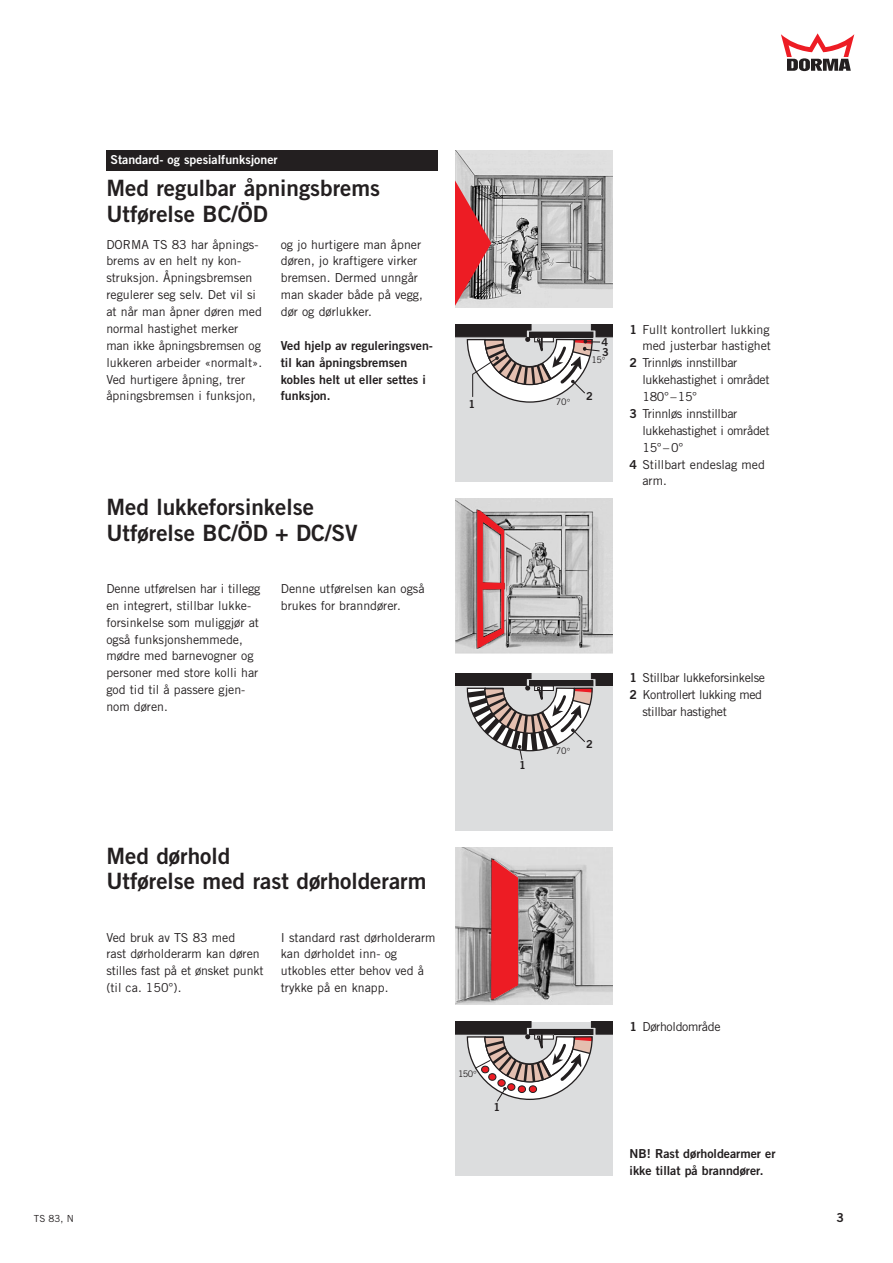
<style>
.page{position:relative;width:893px;height:1263px;background:#fff}
.page>*{position:absolute;margin:0;border:0;box-sizing:border-box;transform-origin:0 0}
.t1{font:22.5px/25.5px "Trade Gothic Bold Two";color:#231f20}
.t2{font:12.3px/16.8px "Trade Gothic";color:#231f20}
.t3{font:12.3px/16.8px "Trade Gothic Bold Two";color:#231f20}
.t4{font:12.3px "Trade Gothic";letter-spacing:-.025em;color:#231f20}
.t5{font:12.3px "Trade Gothic";letter-spacing:-.03em;color:#231f20}
.t6{font:12.3px "Trade Gothic Bold Two";color:#fff}
.t7{font:10.95px "Trade Gothic Bold Two";color:#231f20}
.t8{font:9.75px "Trade Gothic";color:#231f20}
.t9{font:9px "Trade Gothic";letter-spacing:-.03em;color:#231f20}
.s1{font-family:"Trade Gothic Bold Two"}
</style>
<div class="page">
<svg style="left:781px;top:33px;width:73px;height:38px"></svg>
<div style="left:455px;top:325px;width:157px;height:157px;background:#dcddde"></div>
<img style="left:455px;top:499px;width:157px;height:155px">
<svg style="left:477px;top:510px;width:28px;height:138px;background:#cb7b7e"></svg>
<img style="left:455px;top:150px;width:157px;height:158px">
<svg style="left:455px;top:178px;width:36px;height:130px;background:#be585c"></svg>
<div style="left:455px;top:673px;width:157px;height:158px;background:#dcddde"></div>
<img style="left:455px;top:848px;width:157px;height:157px">
<svg style="left:491px;top:860px;width:27px;height:140px;background:#e52d34"></svg>
<div style="left:455px;top:1022px;width:157px;height:153px;background:#dcddde"></div>
<div style="left:106px;top:150px;width:332px;height:21px;background:#231f20"></div>
<svg style="left:455px;top:325px;width:157px;height:78px"></svg>
<svg style="left:455px;top:673px;width:157px;height:87px"></svg>
<svg style="left:455px;top:1022px;width:157px;height:80px"></svg>
<p class="t6" style="left:110px;top:155px;width:169px">Standard- og spesialfunksjoner</p>
<h1 class="t1" style="left:106px;top:178px;width:275px">Med regulbar åpningsbrems<br>Utførelse BC/ÖD</h1>
<p class="t2" style="left:106px;top:237px;width:157px">DORMA TS 83 har åpnings&shy;brems av en helt ny kon&shy;struksjon. Åpningsbremsen regulerer seg selv. Det vil si at når man åpner døren med normal hastighet merker man ikke åpningsbremsen og lukkeren arbeider «normalt».<br>Ved hurtigere åpning, trer åpningsbremsen i funksjon,</p>
<p class="t2" style="left:281px;top:237px;width:144px">og jo hurtigere man åpner døren, jo kraftigere virker bremsen. Dermed unngår man skader både på vegg, dør og dørlukker.</p>
<p class="t3" style="left:281px;top:338px;width:154px">Ved hjelp av reguleringsven&shy;til kan åpningsbremsen kobles helt ut eller settes i funksjon.</p>
<p class="t7" style="left:468px;top:400px;width:8px">1</p>
<h1 class="t1" style="left:106px;top:496px;width:253px">Med lukkeforsinkelse<br>Utførelse BC/ÖD + DC/SV</h1>
<p class="t2" style="left:106px;top:581px;width:155px">Denne utførelsen har i tillegg en integrert, stillbar lukke&shy;forsinkelse som muliggjør at også funksjonshemmede, mødre med barnevogner og personer med store kolli har god tid til å passere gjen&shy;nom døren.</p>
<p class="t2" style="left:281px;top:581px;width:145px">Denne utførelsen kan også brukes for branndører.</p>
<p class="t7" style="left:519px;top:761px;width:8px">1</p>
<h1 class="t1" style="left:106px;top:845px;width:322px">Med dørhold<br>Utførelse med rast dørholderarm</h1>
<p class="t2" style="left:106px;top:930px;width:159px">Ved bruk av TS 83 med<br>rast dørholderarm kan døren stilles fast på et ønsket punkt (til ca. 150°).</p>
<p class="t2" style="left:281px;top:930px;width:156px">I standard rast dørholderarm kan dørholdet inn- og utkobles etter behov ved å trykke på en knapp.</p>
<p class="t9" style="left:458px;top:1071px;width:17px">150</p>
<p class="t7" style="left:493px;top:1104px;width:8px">1</p>
<p class="t9" style="left:555px;top:399px;width:13px">70</p>
<p class="t7" style="left:601px;top:338px;width:8px">4</p>
<p class="t7" style="left:602px;top:348px;width:8px">3</p>
<p class="t9" style="left:591px;top:357px;width:12px">15</p>
<p class="t7" style="left:586px;top:392px;width:8px">2</p>
<p class="t2" style="left:629px;top:322px;width:141px"><span class="s1">1</span> Fullt kontrollert lukking</p>
<p class="t2" style="left:642px;top:339px;width:130px">med justerbar hastighet</p>
<p class="t4" style="left:629px;top:358px;width:109px"><span class="s1">2</span> Trinnløs innstillbar</p>
<p class="t4" style="left:642px;top:375px;width:129px">lukkehastighet i området</p>
<p class="t2" style="left:642px;top:389px;width:56px">180°–15°</p>
<p class="t4" style="left:629px;top:409px;width:109px"><span class="s1">3</span> Trinnløs innstillbar</p>
<p class="t4" style="left:642px;top:426px;width:129px">lukkehastighet i området</p>
<p class="t2" style="left:642px;top:440px;width:43px">15°– 0°</p>
<p class="t2" style="left:629px;top:457px;width:137px"><span class="s1">4</span> Stillbart endeslag med</p>
<p class="t2" style="left:642px;top:474px;width:26px">arm.</p>
<p class="t9" style="left:555px;top:747px;width:13px">70</p>
<p class="t7" style="left:586px;top:740px;width:8px">2</p>
<p class="t4" style="left:629px;top:673px;width:137px"><span class="s1">1</span> Stillbar lukkeforsinkelse</p>
<p class="t5" style="left:629px;top:690px;width:134px"><span class="s1">2</span> Kontrollert lukking med</p>
<p class="t5" style="left:642px;top:707px;width:86px">stillbar hastighet</p>
<p class="t4" style="left:629px;top:1022px;width:92px"><span class="s1">1</span> Dørholdområde</p>
<p class="t3" style="left:629px;top:1147px;width:147px">NB! Rast dørholdearmer er ikke tillat på branndører.</p>
<p class="t8" style="left:34px;top:1215px;width:41px">TS 83, N</p>
<p class="t3" style="left:836px;top:1211px;width:9px">3</p>
</div>
